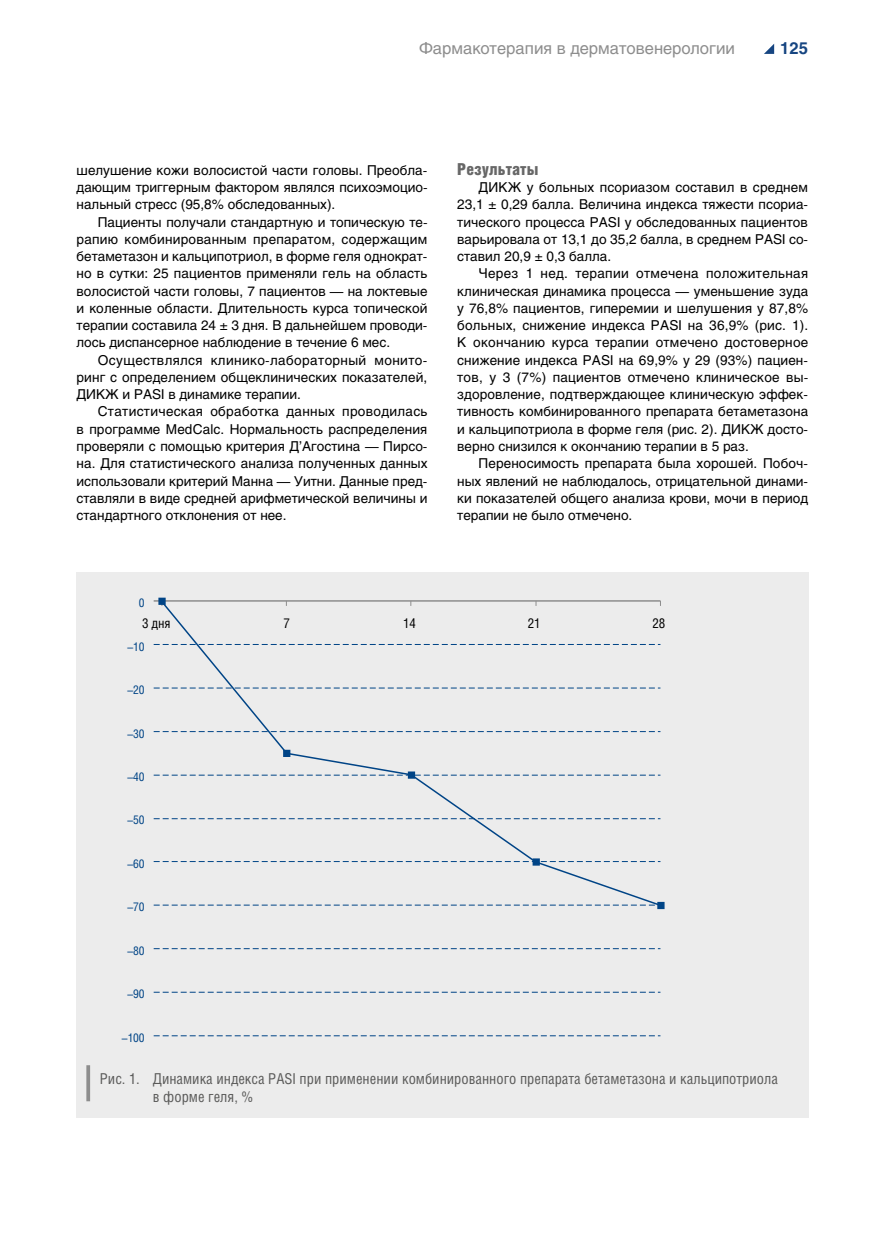
<style>
.page{position:relative;width:872px;height:1234px;background:#fff}
.page>*{position:absolute;margin:0;border:0;box-sizing:border-box;transform-origin:0 0}
.t1{font:16.5px "Helios C";color:#8d8d8d}
.t2{font:16.5px "Helios Cond Black C";color:#676767}
.t3{font:700 16.5px "Helios C";color:#164581}
.t4{font:15px/18px "Helios Cond C";color:#5a5a59}
.t5{font:13.5px/17.2px "Helios C";color:#000;text-align:justify}
.t6{font:13.5px "Helios Cond C";color:#000}
.t7{font:12px "Helios Cond C";color:#004486}
</style>
<div class="page">
<svg style="left:764px;top:44px;width:10px;height:10px"></svg>
<div style="left:77px;top:571px;width:732px;height:546px;background:#ececec"></div>
<svg style="left:86px;top:1065px;width:4px;height:35px"></svg>
<svg style="left:154px;top:948px;width:506px;height:1px"></svg>
<svg style="left:154px;top:991px;width:506px;height:1px"></svg>
<svg style="left:154px;top:1035px;width:506px;height:1px"></svg>
<hr style="left:154px;top:600px;width:506px;height:1px;background:#8d8d8d">
<svg style="left:159px;top:600px;width:502px;height:306px"></svg>
<svg style="left:158px;top:597px;width:8px;height:7px"></svg>
<svg style="left:283px;top:749px;width:7px;height:7px"></svg>
<div style="left:408px;top:771px;width:7px;height:7px;background:#004486;border:2px solid #004486"></div>
<svg style="left:532px;top:858px;width:8px;height:7px"></svg>
<svg style="left:657px;top:901px;width:7px;height:7px"></svg>
<p class="t1" style="left:419px;top:38px;width:317px">Фармакотерапия в дерматовенерологии</p>
<p class="t3" style="left:780px;top:38px;width:29px">125</p>
<p class="t5" style="left:77px;top:161px;width:352px">шелушение кожи волосистой части головы. Преобла&shy;дающим триггерным фактором являлся психоэмоцио&shy;нальный стресс (95,8% обследованных).</p>
<p class="t5" style="left:77px;top:213px;width:352px;text-indent:21px">Пациенты получали стандартную и топическую те&shy;рапию комбинированным препаратом, содержащим бетаметазон и кальципотриол, в форме геля однократ&shy;но в сутки: 25 пациентов применяли гель на область волосистой части головы, 7 пациентов — на локтевые и коленные области. Длительность курса топической терапии составила 24 ± 3 дня. В дальнейшем проводи&shy;лось диспансерное наблюдение в течение 6 мес.</p>
<p class="t5" style="left:77px;top:351px;width:352px;text-indent:21px">Осуществлялся клинико-лабораторный монито&shy;ринг с определением общеклинических показателей, ДИКЖ и PASI в динамике терапии.</p>
<p class="t5" style="left:77px;top:403px;width:352px;text-indent:21px">Статистическая обработка данных проводилась в программе MedCalc. Нормальность распределения проверяли с помощью критерия Д’Агостина — Пирсо&shy;на. Для статистического анализа полученных данных использовали критерий Манна — Уитни. Данные пред&shy;ставляли в виде средней арифметической величины и стандартного отклонения от нее.</p>
<p class="t2" style="left:457px;top:159px;width:83px">Результаты</p>
<p class="t5" style="left:457px;top:178px;width:352px;text-indent:21px">ДИКЖ у больных псориазом составил в среднем 23,1 ± 0,29 балла. Величина индекса тяжести псориа&shy;тического процесса PASI у обследованных пациентов варьировала от 13,1 до 35,2 балла, в среднем PASI со&shy;ставил 20,9 ± 0,3 балла.</p>
<p class="t5" style="left:457px;top:265px;width:352px;text-indent:21px">Через 1 нед. терапии отмечена положительная клиническая динамика процесса — уменьшение зуда у 76,8% пациентов, гиперемии и шелушения у 87,8% больных, снижение индекса PASI на 36,9% (рис. 1).<br>К окончанию курса терапии отмечено достоверное снижение индекса PASI на 69,9% у 29 (93%) пациен&shy;тов, у 3 (7%) пациентов отмечено клиническое вы&shy;здоровление, подтверждающее клиническую эффек&shy;тивность комбинированного препарата бетаметазона и кальципотриола в форме геля (рис. 2). ДИКЖ досто&shy;верно снизился к окончанию терапии в 5 раз.</p>
<p class="t5" style="left:457px;top:454px;width:352px;text-indent:21px">Переносимость препарата была хорошей. Побоч&shy;ных явлений не наблюдалось, отрицательной динами&shy;ки показателей общего анализа крови, мочи в период терапии не было отмечено.</p>
<p class="t7" style="left:139px;top:595px;width:7px">0</p>
<p class="t6" style="left:142px;top:614px;width:30px">3 дня</p>
<p class="t6" style="left:283px;top:614px;width:8px">7</p>
<p class="t6" style="left:403px;top:614px;width:14px">14</p>
<p class="t6" style="left:528px;top:614px;width:14px">21</p>
<p class="t6" style="left:652px;top:614px;width:14px">28</p>
<p class="t7" style="left:127px;top:639px;width:19px">–10</p>
<p class="t7" style="left:127px;top:682px;width:19px">–20</p>
<p class="t7" style="left:127px;top:726px;width:19px">–30</p>
<p class="t7" style="left:127px;top:769px;width:19px">–40</p>
<p class="t7" style="left:127px;top:812px;width:19px">–50</p>
<p class="t7" style="left:127px;top:856px;width:19px">–60</p>
<p class="t7" style="left:127px;top:899px;width:19px">–70</p>
<p class="t7" style="left:127px;top:943px;width:19px">–80</p>
<p class="t7" style="left:127px;top:986px;width:19px">–90</p>
<p class="t7" style="left:122px;top:1030px;width:24px">–100</p>
<p class="t4" style="left:153px;top:1068px;width:626px;text-indent:-53px">Рис. 1. Динамика индекса PASI при применении комбинированного препарата бетаметазона и кальципотриола в форме геля, %</p>
</div>
